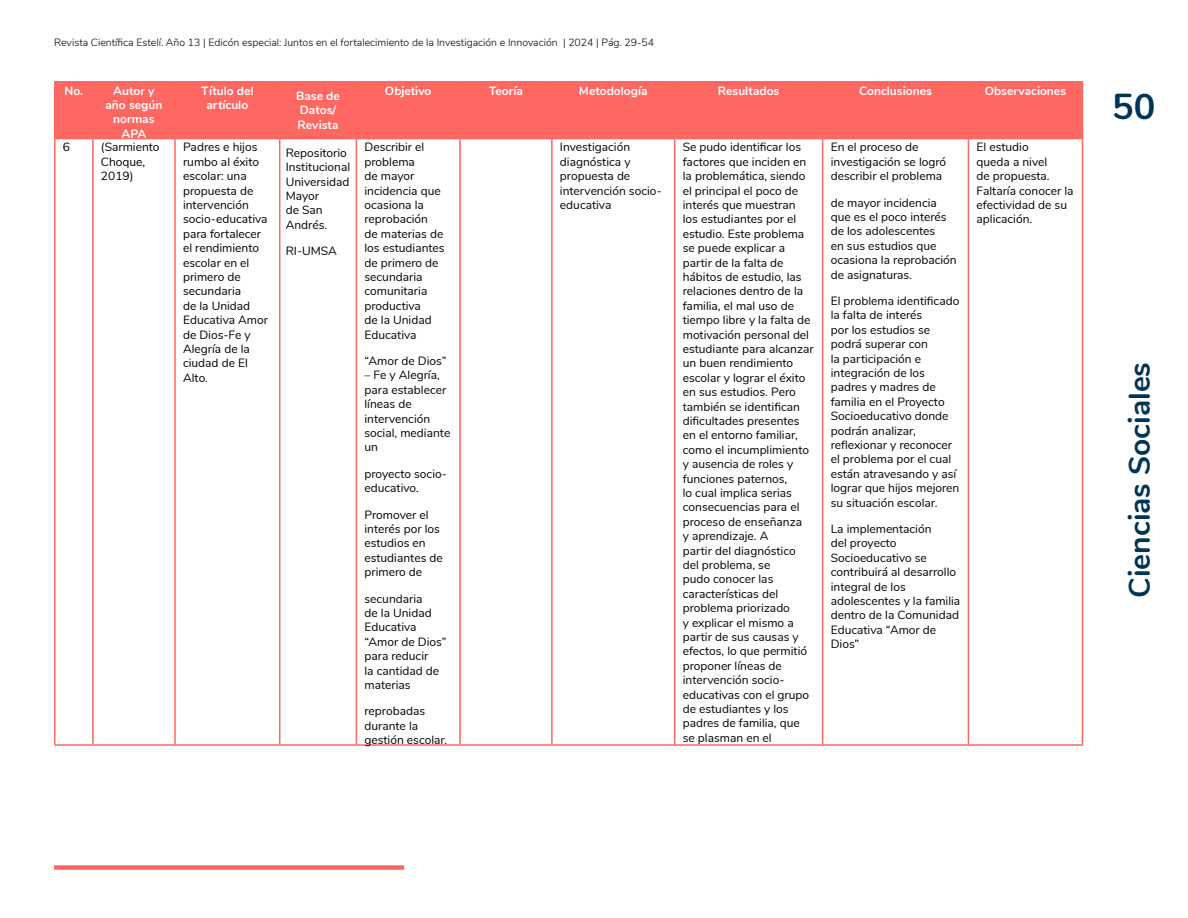
<style>
.page{position:relative;width:1188px;height:918px;background:#fff}
.page>*{position:absolute;margin:0;border:0;box-sizing:border-box;transform-origin:0 0}
.t1{font:700 36px "Nunito";color:#003457}
.t2{font:700 30px "Nunito";color:#003457}
.t3{font:12px/14.4px "Nunito";color:#000}
.t4{font:700 12px/14.4px "Nunito";color:#fff;text-align:center}
.t5{font:300 10.5px "Nunito";color:#000}
</style>
<div class="page">
<div style="left:54px;top:865px;width:350px;height:5px;background:#ff6762"></div>
<div style="left:56px;top:82px;width:1026px;height:56px;background:#ff6762"></div>
<hr style="left:54px;top:81px;width:39px;height:1px;background:#ff6762">
<hr style="left:54px;top:82px;width:2px;height:56px;background:#ff6762">
<hr style="left:93px;top:81px;width:82px;height:1px;background:#ff6762">
<hr style="left:92px;top:82px;width:2px;height:56px;background:#ff6762">
<hr style="left:175px;top:81px;width:105px;height:1px;background:#ff6762">
<hr style="left:174px;top:82px;width:2px;height:56px;background:#ff6762">
<hr style="left:280px;top:81px;width:76px;height:1px;background:#ff6762">
<hr style="left:279px;top:82px;width:1px;height:56px;background:#ff6762">
<hr style="left:356px;top:81px;width:104px;height:1px;background:#ff6762">
<hr style="left:356px;top:82px;width:1px;height:56px;background:#ff6762">
<hr style="left:460px;top:81px;width:92px;height:1px;background:#ff6762">
<hr style="left:459px;top:82px;width:2px;height:56px;background:#ff6762">
<hr style="left:552px;top:81px;width:123px;height:1px;background:#ff6762">
<hr style="left:551px;top:82px;width:2px;height:56px;background:#ff6762">
<hr style="left:675px;top:81px;width:148px;height:1px;background:#ff6762">
<hr style="left:674px;top:82px;width:1px;height:56px;background:#ff6762">
<hr style="left:823px;top:81px;width:145px;height:1px;background:#ff6762">
<hr style="left:822px;top:82px;width:1px;height:56px;background:#ff6762">
<hr style="left:968px;top:81px;width:115px;height:1px;background:#ff6762">
<hr style="left:968px;top:82px;width:1px;height:56px;background:#ff6762">
<hr style="left:1082px;top:82px;width:1px;height:56px;background:#ff6762">
<hr style="left:54px;top:138px;width:39px;height:1px;background:#ff6762">
<hr style="left:93px;top:138px;width:82px;height:1px;background:#ff6762">
<hr style="left:175px;top:138px;width:105px;height:1px;background:#ff6762">
<hr style="left:280px;top:138px;width:76px;height:1px;background:#ff6762">
<hr style="left:356px;top:138px;width:104px;height:1px;background:#ff6762">
<hr style="left:460px;top:138px;width:92px;height:1px;background:#ff6762">
<hr style="left:552px;top:138px;width:123px;height:1px;background:#ff6762">
<hr style="left:675px;top:138px;width:148px;height:1px;background:#ff6762">
<hr style="left:823px;top:138px;width:145px;height:1px;background:#ff6762">
<hr style="left:968px;top:138px;width:115px;height:1px;background:#ff6762">
<hr style="left:54px;top:139px;width:2px;height:605px;background:#ff6762">
<hr style="left:92px;top:139px;width:2px;height:605px;background:#ff6762">
<hr style="left:174px;top:139px;width:2px;height:605px;background:#ff6762">
<hr style="left:279px;top:139px;width:1px;height:605px;background:#ff6762">
<hr style="left:356px;top:139px;width:1px;height:605px;background:#ff6762">
<hr style="left:459px;top:139px;width:2px;height:605px;background:#ff6762">
<hr style="left:551px;top:139px;width:2px;height:605px;background:#ff6762">
<hr style="left:674px;top:139px;width:1px;height:605px;background:#ff6762">
<hr style="left:822px;top:139px;width:1px;height:605px;background:#ff6762">
<hr style="left:968px;top:139px;width:1px;height:605px;background:#ff6762">
<hr style="left:1082px;top:139px;width:1px;height:605px;background:#ff6762">
<hr style="left:54px;top:744px;width:39px;height:2px;background:#ff6762">
<hr style="left:93px;top:744px;width:82px;height:2px;background:#ff6762">
<hr style="left:175px;top:744px;width:105px;height:2px;background:#ff6762">
<hr style="left:280px;top:744px;width:76px;height:2px;background:#ff6762">
<hr style="left:356px;top:744px;width:104px;height:2px;background:#ff6762">
<hr style="left:460px;top:744px;width:92px;height:2px;background:#ff6762">
<hr style="left:552px;top:744px;width:123px;height:2px;background:#ff6762">
<hr style="left:675px;top:744px;width:148px;height:2px;background:#ff6762">
<hr style="left:823px;top:744px;width:145px;height:2px;background:#ff6762">
<hr style="left:968px;top:744px;width:115px;height:2px;background:#ff6762">
<p class="t5" style="left:54px;top:34px;width:602px">Revista Científica Estelí. Año 13 | Edicón especial: Juntos en el fortalecimiento de la Investigación e Innovación | 2024 | Pág. 29-54</p>
<p class="t4" style="left:64px;top:83px;width:20px">No.</p>
<p class="t4" style="left:105px;top:83px;width:59px">Autor y año según normas<br>APA</p>
<p class="t4" style="left:201px;top:83px;width:54px">Título del artículo</p>
<p class="t4" style="left:296px;top:88px;width:45px;text-align:left">Base de<br>Datos/<br>Revista</p>
<p class="t4" style="left:385px;top:83px;width:48px">Objetivo</p>
<p class="t4" style="left:489px;top:83px;width:35px">Teoría</p>
<p class="t4" style="left:579px;top:83px;width:70px">Metodología</p>
<p class="t4" style="left:718px;top:83px;width:63px">Resultados</p>
<p class="t4" style="left:859px;top:83px;width:74px">Conclusiones</p>
<p class="t4" style="left:985px;top:83px;width:83px">Observaciones</p>
<p class="t3" style="left:63px;top:139px;width:9px">6</p>
<p class="t3" style="left:101px;top:139px;width:60px">(Sarmiento<br>Choque,<br>2019)</p>
<p class="t3" style="left:183px;top:139px;width:87px">Padres e hijos rumbo al éxito escolar: una propuesta de intervención socio-educativa para fortalecer el rendimiento escolar en el primero de secundaria<br>de la Unidad<br>Educativa Amor de Dios-Fe y<br>Alegría de la ciudad de El<br>Alto.</p>
<p class="t3" style="left:286px;top:145px;width:66px">Repositorio<br>Institucional<br>Universidad<br>Mayor<br>de San<br>Andrés.</p>
<p class="t3" style="left:560px;top:139px;width:103px">Investigación diagnóstica y propuesta de intervención socio&shy;educativa</p>
<p class="t3" style="left:683px;top:139px;width:132px">Se pudo identificar los factores que inciden en la problemática, siendo el principal el poco de interés que muestran los estudiantes por el estudio. Este problema se puede explicar a partir de la falta de hábitos de estudio, las relaciones dentro de la familia, el mal uso de tiempo libre y la falta de motivación personal del estudiante para alcanzar un buen rendimiento escolar y lograr el éxito en sus estudios. Pero también se identifican dificultades presentes en el entorno familiar, como el incumplimiento y ausencia de roles y funciones paternos,<br>lo cual implica serias consecuencias para el proceso de enseñanza<br>y aprendizaje. A<br>partir del diagnóstico del problema, se<br>pudo conocer las características del problema priorizado<br>y explicar el mismo a partir de sus causas y efectos, lo que permitió proponer líneas de intervención socio&shy;educativas con el grupo de estudiantes y los padres de familia, que se plasman en el</p>
<p class="t3" style="left:831px;top:139px;width:117px">En el proceso de investigación se logró describir el problema</p>
<p class="t3" style="left:364px;top:139px;width:82px">Describir el problema<br>de mayor incidencia que ocasiona la reprobación<br>de materias de los estudiantes de primero de secundaria comunitaria productiva<br>de la Unidad<br>Educativa</p>
<p class="t3" style="left:364px;top:353px;width:83px">“Amor de Dios”</p>
<p class="t3" style="left:364px;top:367px;width:87px">– Fe y Alegría, para establecer líneas de intervención social, mediante un</p>
<p class="t3" style="left:364px;top:466px;width:84px">proyecto socio&shy;educativo.</p>
<p class="t3" style="left:364px;top:507px;width:80px">Promover el interés por los estudios en estudiantes de primero de</p>
<p class="t3" style="left:364px;top:591px;width:83px">secundaria<br>de la Unidad<br>Educativa “Amor de Dios” para reducir<br>la cantidad de materias</p>
<p class="t3" style="left:364px;top:703px;width:84px">reprobadas durante la gestión escolar.</p>
<p class="t3" style="left:977px;top:139px;width:99px">El estudio<br>queda a nivel<br>de propuesta.<br>Faltaría conocer la efectividad de su aplicación.</p>
<p class="t3" style="left:831px;top:195px;width:128px">de mayor incidencia que es el poco interés de los adolescentes<br>en sus estudios que ocasiona la reprobación de asignaturas.</p>
<p class="t3" style="left:831px;top:293px;width:130px">El problema identificado la falta de interés<br>por los estudios se podrá superar con<br>la participación e integración de los padres y madres de familia en el Proyecto<br>Socioeducativo donde podrán analizar, reflexionar y reconocer el problema por el cual están atravesando y así lograr que hijos mejoren su situación escolar.</p>
<p class="t3" style="left:831px;top:521px;width:131px">La implementación<br>del proyecto<br>Socioeducativo se contribuirá al desarrollo integral de los adolescentes y la familia dentro de la Comunidad<br>Educativa “Amor de<br>Dios”</p>
<p class="t3" style="left:286px;top:243px;width:53px">RI-UMSA</p>
<h1 class="t1" style="left:1112px;top:80px;width:45px">50</h1>
<h2 class="t2" style="left:1117px;top:598px;width:237px;rotate:-90deg">Ciencias Sociales</h2>
</div>
